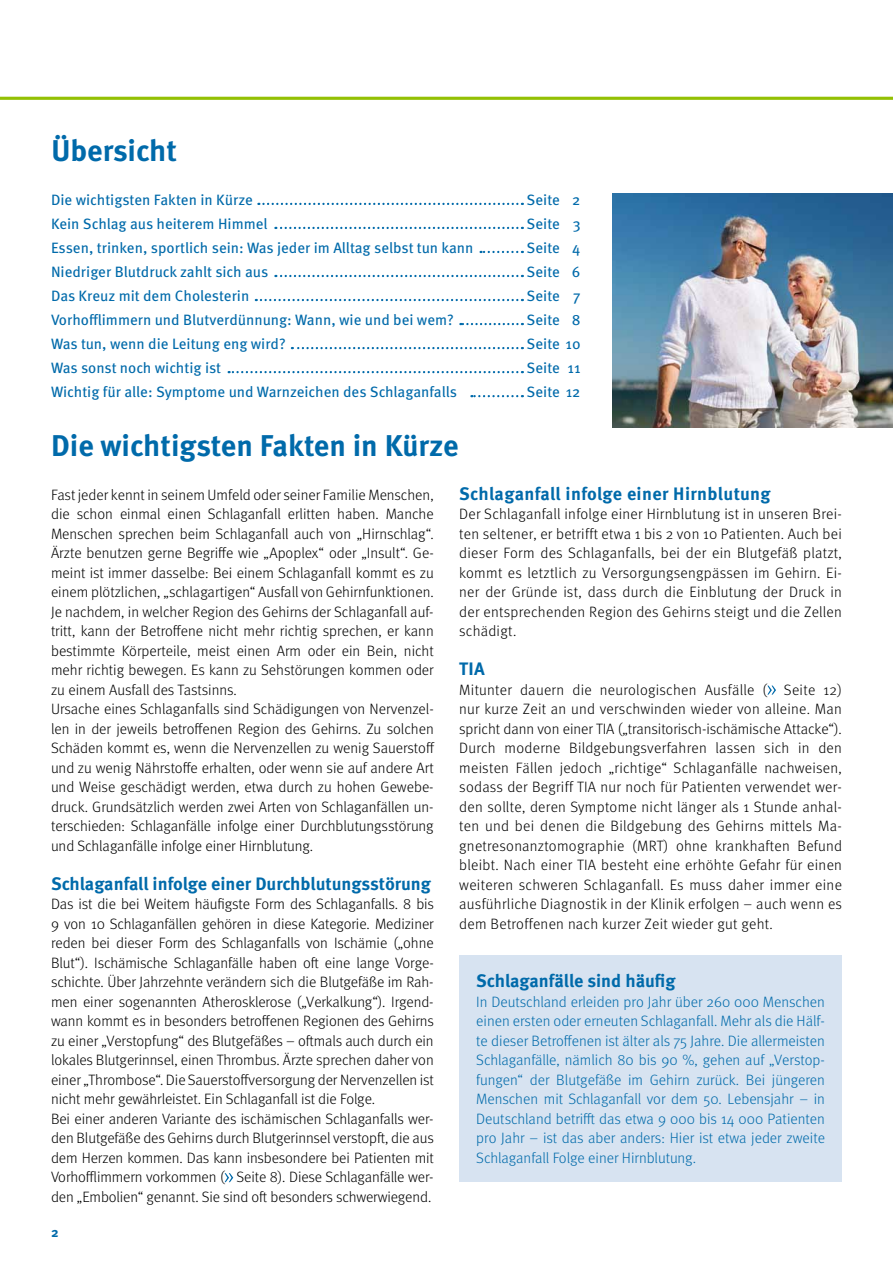
<style>
.page{position:relative;width:893px;height:1263px;background:#fff}
.page>*{position:absolute;margin:0;border:0;box-sizing:border-box;transform-origin:0 0}
.t1{font:700 30px "Meta Pro";color:#006aaa}
.t2{font:700 18px "Meta Pro";color:#006aaa}
.t3{font:700 18px "Meta Pro";letter-spacing:.02em;color:#006aaa}
.t4{font:300 15px/19.5px "Meta OT";letter-spacing:-.005em;color:#000}
.t5{font:300 15px/19.5px "Meta OT";color:#006aaa;text-align:justify}
.t6{font:15px "Meta Pro";color:#006aaa}
.t7{font:700 13.5px "Meta Pro";color:#006aaa}
</style>
<div class="page">
<hr style="left:0;top:97px;width:893px;height:3px;background:#93c004">
<svg style="left:258px;top:203px;width:265px;height:2px"></svg>
<svg style="left:275px;top:227px;width:248px;height:2px"></svg>
<svg style="left:481px;top:251px;width:42px;height:2px"></svg>
<svg style="left:275px;top:275px;width:248px;height:2px"></svg>
<svg style="left:256px;top:299px;width:267px;height:2px"></svg>
<svg style="left:460px;top:323px;width:63px;height:2px"></svg>
<svg style="left:292px;top:347px;width:231px;height:2px"></svg>
<svg style="left:229px;top:371px;width:294px;height:2px"></svg>
<svg style="left:471px;top:395px;width:52px;height:2px"></svg>
<svg style="left:225px;top:1173px;width:8px;height:9px"></svg>
<svg style="left:767px;top:685px;width:9px;height:10px"></svg>
<img style="left:612px;top:193px;width:281px;height:234px">
<div style="left:459px;top:955px;width:383px;height:226px;background:#d7e3f1"></div>
<h1 class="t1" style="left:51px;top:131px;width:128px">Übersicht</h1>
<p class="t6" style="left:51px;top:190px;width:203px">Die wichtigsten Fakten in Kürze</p>
<p class="t6" style="left:527px;top:190px;width:56px">Seite 2</p>
<p class="t6" style="left:51px;top:214px;width:218px">Kein Schlag aus heiterem Himmel</p>
<p class="t6" style="left:527px;top:214px;width:56px">Seite 3</p>
<p class="t6" style="left:51px;top:238px;width:424px">Essen, trinken, sportlich sein: Was jeder im Alltag selbst tun kann</p>
<p class="t6" style="left:527px;top:238px;width:55px">Seite 4</p>
<p class="t6" style="left:51px;top:262px;width:219px">Niedriger Blutdruck zahlt sich aus</p>
<p class="t6" style="left:527px;top:262px;width:55px">Seite 6</p>
<p class="t6" style="left:51px;top:286px;width:200px">Das Kreuz mit dem Cholesterin</p>
<p class="t6" style="left:527px;top:286px;width:56px">Seite 7</p>
<p class="t6" style="left:51px;top:310px;width:404px">Vorhofflimmern und Blutverdünnung: Wann, wie und bei wem?</p>
<p class="t6" style="left:527px;top:310px;width:55px">Seite 8</p>
<p class="t6" style="left:51px;top:334px;width:236px">Was tun, wenn die Leitung eng wird?</p>
<p class="t6" style="left:527px;top:334px;width:55px">Seite 10</p>
<p class="t6" style="left:51px;top:358px;width:172px">Was sonst noch wichtig ist</p>
<p class="t6" style="left:527px;top:358px;width:55px">Seite 11</p>
<p class="t6" style="left:51px;top:382px;width:408px">Wichtig für alle: Symptome und Warnzeichen des Schlaganfalls</p>
<p class="t6" style="left:527px;top:382px;width:55px">Seite 12</p>
<h1 class="t1" style="left:51px;top:427px;width:409px">Die wichtigsten Fakten in Kürze</h1>
<p class="t4" style="left:51px;top:485px;width:385px">Fast jeder kennt in seinem Umfeld oder seiner Familie Menschen, die schon einmal einen Schlaganfall erlitten haben. Manche Menschen sprechen beim Schlaganfall auch von „Hirnschlag“.<br>Ärzte benutzen gerne Begriffe wie „Apoplex“ oder „Insult“. Ge&shy;meint ist immer dasselbe: Bei einem Schlaganfall kommt es zu einem plötzlichen, „schlagartigen“ Ausfall von Gehirnfunktionen.<br>Je nachdem, in welcher Region des Gehirns der Schlaganfall auf&shy;tritt, kann der Betroffene nicht mehr richtig sprechen, er kann bestimmte Körperteile, meist einen Arm oder ein Bein, nicht mehr richtig bewegen. Es kann zu Sehstörungen kommen oder zu einem Ausfall des Tastsinns.<br>Ursache eines Schlaganfalls sind Schädigungen von Nervenzel&shy;len in der jeweils betroffenen Region des Gehirns. Zu solchen Schäden kommt es, wenn die Nervenzellen zu wenig Sauerstoff und zu wenig Nährstoffe erhalten, oder wenn sie auf andere Art und Weise geschädigt werden, etwa durch zu hohen Gewebe&shy;druck. Grundsätzlich werden zwei Arten von Schlaganfällen un&shy;terschieden: Schlaganfälle infolge einer Durchblutungsstörung und Schlaganfälle infolge einer Hirnblutung.</p>
<p class="t2" style="left:51px;top:872px;width:381px">Schlaganfall infolge einer Durchblutungsstörung</p>
<p class="t4" style="left:51px;top:894px;width:384px">Das ist die bei Weitem häufigste Form des Schlaganfalls. 8 bis 9 von 10 Schlaganfällen gehören in diese Kategorie. Mediziner reden bei dieser Form des Schlaganfalls von Ischämie („ohne Blut“). Ischämische Schlaganfälle haben oft eine lange Vorge&shy;schichte. Über Jahrzehnte verändern sich die Blutgefäße im Rah&shy;men einer sogenannten Atherosklerose („Verkalkung“). Irgend&shy;wann kommt es in besonders betroffenen Regionen des Gehirns zu einer „Verstopfung“ des Blutgefäßes – oftmals auch durch ein lokales Blutgerinnsel, einen Thrombus. Ärzte sprechen daher von einer „Thrombose“. Die Sauerstoffversorgung der Nervenzellen ist nicht mehr gewährleistet. Ein Schlaganfall ist die Folge.<br>Bei einer anderen Variante des ischämischen Schlaganfalls wer&shy;den Blutgefäße des Gehirns durch Blutgerinnsel verstopft, die aus dem Herzen kommen. Das kann insbesondere bei Patienten mit Vorhofflimmern vorkommen ( Seite 8). Diese Schlaganfälle wer&shy;den „Embolien“ genannt. Sie sind oft besonders schwerwiegend.</p>
<p class="t7" style="left:51px;top:1224px;width:9px">2</p>
<p class="t3" style="left:459px;top:482px;width:313px">Schlaganfall infolge einer Hirnblutung</p>
<p class="t4" style="left:459px;top:504px;width:384px;text-align:justify">Der Schlaganfall infolge einer Hirnblutung ist in unseren Brei&shy;ten seltener, er betrifft etwa 1 bis 2 von 10 Patienten. Auch bei dieser Form des Schlaganfalls, bei der ein Blutgefäß platzt, kommt es letztlich zu Versorgungsengpässen im Gehirn. Ei&shy;ner der Gründe ist, dass durch die Einblutung der Druck in der entsprechenden Region des Gehirns steigt und die Zellen schädigt.</p>
<p class="t2" style="left:459px;top:657px;width:27px">TIA</p>
<p class="t4" style="left:459px;top:680px;width:384px;text-align:justify">Mitunter dauern die neurologischen Ausfälle ( Seite 12) nur kurze Zeit an und verschwinden wieder von alleine. Man spricht dann von einer TIA („transitorisch-ischämische Attacke“).<br>Durch moderne Bildgebungsverfahren lassen sich in den meisten Fällen jedoch „richtige“ Schlaganfälle nachweisen, sodass der Begriff TIA nur noch für Patienten verwendet wer&shy;den sollte, deren Symptome nicht länger als 1 Stunde anhal&shy;ten und bei denen die Bildgebung des Gehirns mittels Ma&shy;gnetresonanztomographie (MRT) ohne krankhaften Befund bleibt. Nach einer TIA besteht eine erhöhte Gefahr für einen weiteren schweren Schlaganfall. Es muss daher immer eine ausführliche Diagnostik in der Klinik erfolgen – auch wenn es dem Betroffenen nach kurzer Zeit wieder gut geht.</p>
<p class="t2" style="left:476px;top:969px;width:201px">Schlaganfälle sind häufig</p>
<p class="t5" style="left:476px;top:992px;width:350px">In Deutschland erleiden pro Jahr über 260 000 Menschen einen ersten oder erneuten Schlaganfall. Mehr als die Hälf&shy;te dieser Betroffenen ist älter als 75 Jahre. Die allermeisten Schlaganfälle, nämlich 80 bis 90 %, gehen auf „Verstop&shy;fungen“ der Blutgefäße im Gehirn zurück. Bei jüngeren Menschen mit Schlaganfall vor dem 50. Lebensjahr – in Deutschland betrifft das etwa 9 000 bis 14 000 Patienten pro Jahr – ist das aber anders: Hier ist etwa jeder zweite Schlaganfall Folge einer Hirnblutung.</p>
</div>
